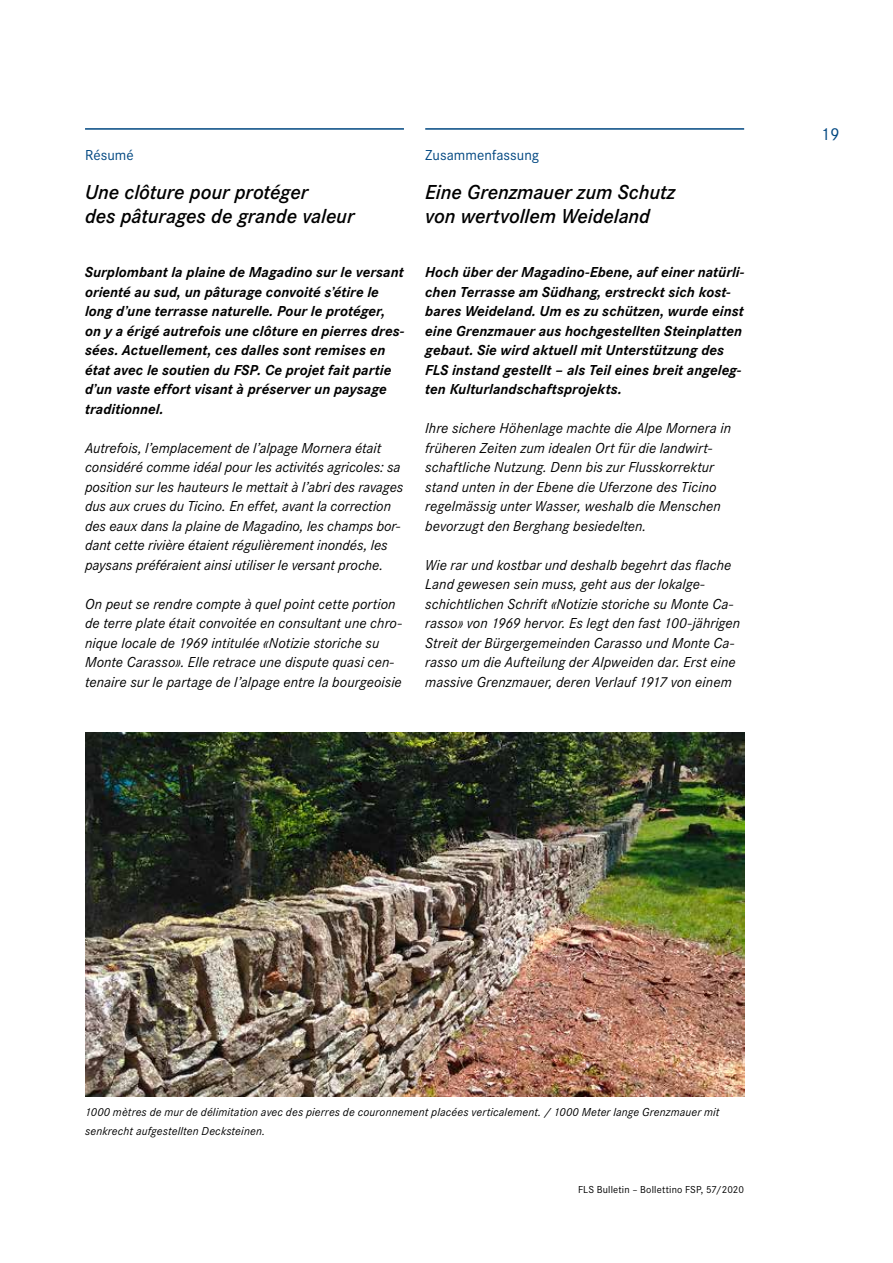
<style>
.page{position:relative;width:893px;height:1263px;background:#fff}
.page>*{position:absolute;margin:0;border:0;box-sizing:border-box;transform-origin:0 0}
.t1{font:italic 600 21px/24px "Corporate S";letter-spacing:-.005em;color:#000}
.t2{font:18px "Corporate S";color:#004781}
.t3{font:italic 15px/19.5px "Corporate S";letter-spacing:.005em;color:#000}
.t4{font:italic 700 15px/19.5px "Corporate S";letter-spacing:.005em;color:#000}
.t5{font:15px "Corporate S";letter-spacing:.005em;color:#004781}
.t6{font:italic 12px/19.5px "Corporate S";letter-spacing:.015em;color:#000}
.t7{font:10.5px "Corporate S";letter-spacing:.015em;color:#000}
</style>
<div class="page">
<img style="left:85px;top:732px;width:659px;height:364px">
<hr style="left:425px;top:128px;width:319px;height:2px;background:#004781">
<hr style="left:85px;top:128px;width:319px;height:2px;background:#004781">
<p class="t5" style="left:85px;top:145px;width:50px">Résumé</p>
<h1 class="t1" style="left:85px;top:180px;width:271px">Une clôture pour protéger<br>des pâturages de grande valeur</h1>
<p class="t4" style="left:85px;top:262px;width:321px">Surplombant la plaine de Magadino sur le versant orienté au sud, un pâturage convoité s’étire le long d’une terrasse naturelle. Pour le protéger, on y a érigé autrefois une clôture en pierres dres&shy;sées. Actuellement, ces dalles sont remises en état avec le soutien du FSP. Ce projet fait partie d’un vaste effort visant à préserver un paysage traditionnel.</p>
<p class="t3" style="left:85px;top:438px;width:320px">Autrefois, l’emplacement de l’alpage Mornera était considéré comme idéal pour les activités agricoles: sa position sur les hauteurs le mettait à l’abri des ravages dus aux crues du Ticino. En effet, avant la correction des eaux dans la plaine de Magadino, les champs bor&shy;dant cette rivière étaient régulièrement inondés, les paysans préféraient ainsi utiliser le versant proche.</p>
<p class="t3" style="left:85px;top:594px;width:318px">On peut se rendre compte à quel point cette portion de terre plate était convoitée en consultant une chro&shy;nique locale de 1969 intitulée «Notizie storiche su Monte Carasso». Elle retrace une dispute quasi cen&shy;tenaire sur le partage de l’alpage entre la bourgeoisie</p>
<p class="t5" style="left:425px;top:145px;width:115px">Zusammenfassung</p>
<h1 class="t1" style="left:425px;top:180px;width:252px">Eine Grenzmauer zum Schutz von wertvollem Weideland</h1>
<p class="t4" style="left:425px;top:262px;width:321px">Hoch über der Magadino-Ebene, auf einer natürli&shy;chen Terrasse am Südhang, erstreckt sich kost&shy;bares Weideland. Um es zu schützen, wurde einst eine Grenzmauer aus hochgestellten Steinplatten gebaut. Sie wird aktuell mit Unterstützung des FLS instand gestellt – als Teil eines breit angeleg&shy;ten Kulturlandschaftsprojekts.</p>
<p class="t3" style="left:425px;top:419px;width:307px">Ihre sichere Höhenlage machte die Alpe Mornera in früheren Zeiten zum idealen Ort für die landwirt&shy;schaftliche Nutzung. Denn bis zur Flusskorrektur stand unten in der Ebene die Uferzone des Ticino regelmässig unter Wasser, weshalb die Menschen bevorzugt den Berghang besiedelten.</p>
<p class="t3" style="left:425px;top:555px;width:317px">Wie rar und kostbar und deshalb begehrt das flache Land gewesen sein muss, geht aus der lokalge&shy;schichtlichen Schrift «Notizie storiche su Monte Ca&shy;rasso» von 1969 hervor. Es legt den fast 100-jährigen Streit der Bürgergemeinden Carasso und Monte Ca&shy;rasso um die Aufteilung der Alpweiden dar. Erst eine massive Grenzmauer, deren Verlauf 1917 von einem</p>
<p class="t2" style="left:821px;top:122px;width:21px">19</p>
<p class="t6" style="left:85px;top:1102px;width:636px">1000 mètres de mur de délimitation avec des pierres de couronnement placées verticalement. / 1000 Meter lange Grenzmauer mit senkrecht aufgestellten Decksteinen.</p>
<p class="t7" style="left:578px;top:1183px;width:168px">FLS Bulletin – Bollettino FSP, 57/2020</p>
</div>
